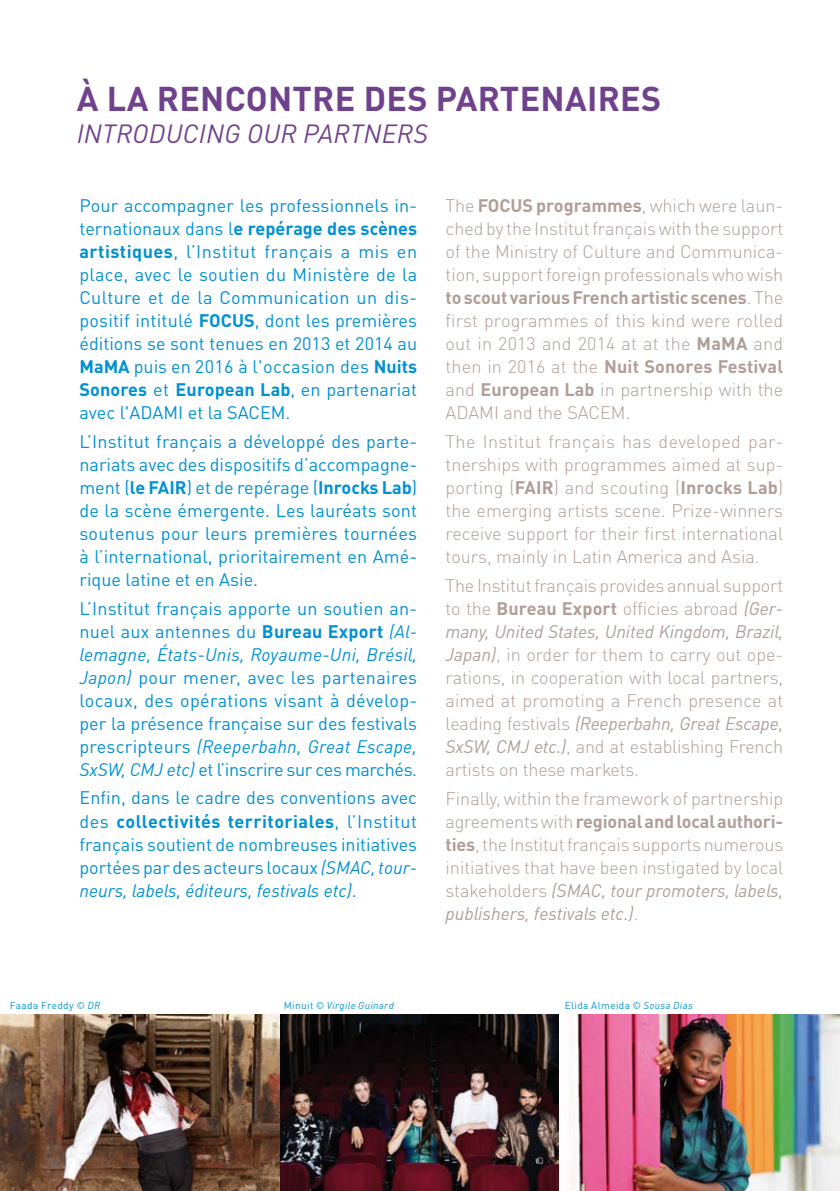
<style>
.page{position:relative;width:840px;height:1191px;background:#fff}
.page>*{position:absolute;margin:0;border:0;box-sizing:border-box;transform-origin:0 0}
.t1{font:700 34px "DINOT";letter-spacing:.01em;color:#70418c}
.t2{font:italic 26px "DINOT";letter-spacing:.01em;color:#70418c}
.t3{font:300 18px/23px "DINOT";color:#af9f98;text-align:justify}
.t4{font:18px/23px "DINOT";color:#0091d2;text-align:justify}
.t5{font:10px "DINOT";letter-spacing:.04em;color:#0091d2}
.t6{font:italic 10px "DINOT";letter-spacing:.035em;color:#0091d2}
.s1{font-weight:700}
.s2{font-style:italic}
.s3{font-weight:400;font-style:italic}
.s4{font-style:normal}
</style>
<div class="page">
<img style="left:0;top:1015px;width:839px;height:176px">
<h1 class="t1" style="left:77px;top:87px;width:585px">À LA RENCONTRE DES PARTENAIRES</h1>
<h2 class="t2" style="left:77px;top:125px;width:352px">INTRODUCING OUR PARTNERS</h2>
<p class="t4" style="left:79px;top:196px;width:339px">Pour accompagner les professionnels in&shy;ternationaux dans l<span class="s1">e repérage des scènes artistiques</span>, l’Institut français a mis en place, avec le soutien du Ministère de la Culture et de la Communication un dis&shy;positif intitulé <span class="s1">FOCUS</span>, dont les premières éditions se sont tenues en 2013 et 2014 au <span class="s1">MaMA</span> puis en 2016 à l'occasion des <span class="s1">Nuits Sonores</span> et <span class="s1">European Lab</span>, en partenariat avec l'ADAMI et la SACEM.</p>
<p class="t4" style="left:79px;top:432px;width:339px">L’Institut français a développé des parte&shy;nariats avec des dispositifs d’accompagne&shy;ment (<span class="s1">le FAIR</span>) et de repérage (<span class="s1">Inrocks Lab</span>) de la scène émergente. Les lauréats sont soutenus pour leurs premières tournées à l’international, prioritairement en Amé&shy;rique latine et en Asie.</p>
<p class="t4" style="left:79px;top:599px;width:339px">L’Institut français apporte un soutien an&shy;nuel aux antennes du <span class="s1">Bureau Export</span> <span class="s2">(Al&shy;lemagne, États-Unis, Royaume-Uni, Brésil, Japon)</span> pour mener, avec les partenaires locaux, des opérations visant à dévelop&shy;per la présence française sur des festivals prescripteurs <span class="s2">(Reeperbahn, Great Escape, SxSW, CMJ etc)</span> et l’inscrire sur ces marchés.</p>
<p class="t4" style="left:79px;top:789px;width:339px">Enfin, dans le cadre des conventions avec des <span class="s1">collectivités territoriales</span>, l’Institut français soutient de nombreuses initiatives portées par des acteurs locaux <span class="s2">(SMAC, tour&shy;neurs, labels, éditeurs, festivals etc)</span>.</p>
<p class="t3" style="left:445px;top:197px;width:339px">The <span class="s1">FOCUS programmes</span>, which were laun&shy;ched by the Institut français with the support of the Ministry of Culture and Communica&shy;tion, support foreign professionals who wish <span class="s1">to scout various French artistic scenes</span>. The first programmes of this kind were rolled out in 2013 and 2014 at at the <span class="s1">MaMA</span> and then in 2016 at the <span class="s1">Nuit Sonores Festival </span>and <span class="s1">European Lab</span> in partnership with the ADAMI and the SACEM.</p>
<p class="t3" style="left:445px;top:432px;width:339px">The Institut français has developed par&shy;tnerships with programmes aimed at sup&shy;porting (<span class="s1">FAIR</span>) and scouting (<span class="s1">Inrocks Lab</span>) the emerging artists scene. Prize-winners receive support for their first international tours, mainly in Latin America and Asia.</p>
<p class="t3" style="left:445px;top:576px;width:339px">The Institut français provides annual support to the <span class="s1">Bureau Export</span> officies abroad <span class="s3">(Ger&shy;many, United States, United Kingdom, Brazil, Japan)</span>, in order for them to carry out ope&shy;rations, in cooperation with local partners, aimed at promoting a French presence at leading festivals <span class="s3">(Reeperbahn, Great Escape, SxSW, CMJ etc.)</span>, and at establishing French artists on these markets.</p>
<p class="t3" style="left:445px;top:789px;width:339px">Finally, within the framework of partnership agreements with <span class="s1">regional and local authori&shy;ties</span>, the Institut français supports numerous initiatives that have been instigated by local stakeholders <span class="s3">(SMAC, tour promoters, labels, publishers, festivals etc.)</span>.</p>
<p class="t5" style="left:10px;top:1001px;width:92px">Faada Freddy <span class="s2">© DR</span></p>
<p class="t6" style="left:283px;top:1001px;width:112px"><span class="s4">Minuit</span> © Virgile Guinard</p>
<p class="t5" style="left:564px;top:1001px;width:129px">Elida Almeida <span class="s2">© Sousa Dias</span></p>
</div>
